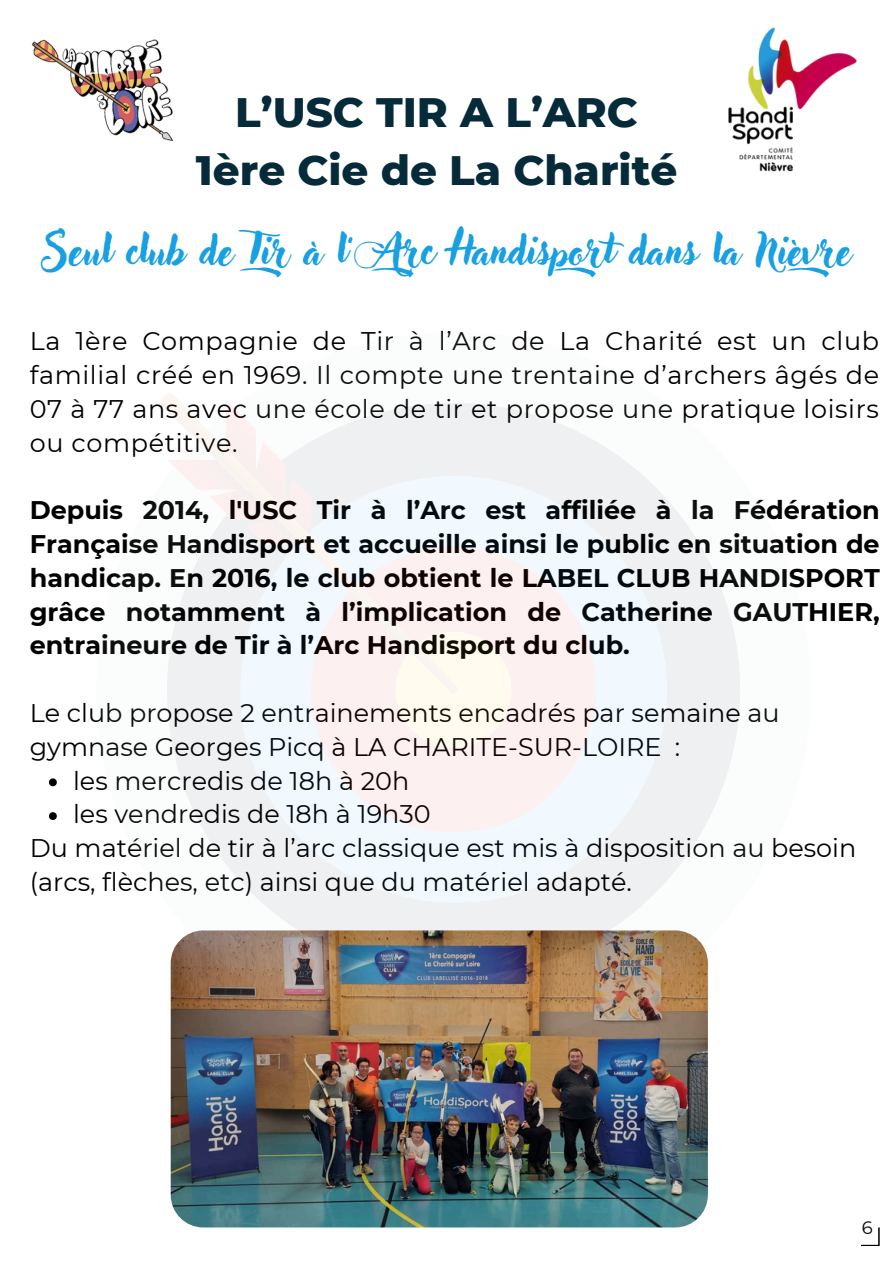
<style>
.page{position:relative;width:894px;height:1264px;background:#fff}
.page>*{position:absolute;margin:0;border:0;box-sizing:border-box;transform-origin:0 0}
.t1{font:800 42px/58.5px "Montserrat";color:#052a39;text-align:center}
.t2{font:41.25px "Adlery Pro Swash";color:#18a0e2}
.t3{font:25.5px/33.8px "Montserrat";color:#000}
.t4{font:700 25.5px/33.8px "Montserrat";color:#000;text-align:justify}
.t5{font:18px "Montserrat";color:#000}
</style>
<div class="page">
<img style="left:728px;top:27px;width:129px;height:145px">
<svg style="left:861px;top:1227px;width:18px;height:19px"></svg>
<img style="left:31px;top:39px;width:143px;height:102px">
<img style="left:171px;top:930px;width:536px;height:297px;border-radius:33px">
<svg style="left:49px;top:778px;width:8px;height:8px"></svg>
<svg style="left:49px;top:812px;width:8px;height:8px"></svg>
<svg style="left:167px;top:403px;width:573px;height:643px"></svg>
<svg style="left:167px;top:403px;width:291px;height:291px"></svg>
<svg style="left:160px;top:393px;width:152px;height:152px"></svg>
<p class="t1" style="left:196px;top:82px;width:483px">L’USC TIR A L’ARC<br>1ère Cie de La Charité</p>
<p class="t2" style="left:44px;top:231px;width:827px">Seul club de Tirà l’Arc Handisport dans la Nièvre</p>
<h2 class="t3" style="left:30px;top:324px;width:850px;text-align:justify">La 1ère Compagnie de Tir à l’Arc de La Charité est un club familial créé en 1969. Il compte une trentaine d’archers âgés de 07 à 77 ans avec une école de tir et propose une pratique loisirs ou compétitive.</h2>
<p class="t4" style="left:30px;top:493px;width:851px">Depuis 2014, l'USC Tir à l’Arc est affiliée à la Fédération Française Handisport et accueille ainsi le public en situation de handicap. En 2016, le club obtient le LABEL CLUB HANDISPORT grâce notamment à l’implication de Catherine GAUTHIER, entraineure de Tir à l’Arc Handisport du club.</p>
<p class="t3" style="left:30px;top:696px;width:751px">Le club propose 2 entrainements encadrés par semaine au gymnase Georges Picq à LA CHARITE-SUR-LOIRE :</p>
<h3 class="t3" style="left:73px;top:763px;width:337px">les mercredis de 18h à 20h</h3>
<p class="t3" style="left:73px;top:797px;width:359px">les vendredis de 18h à 19h30</p>
<p class="t3" style="left:30px;top:831px;width:827px">Du matériel de tir à l’arc classique est mis à disposition au besoin (arcs, flèches, etc) ainsi que du matériel adapté.</p>
<p class="t5" style="left:861px;top:1216px;width:12px">6</p>
</div>
